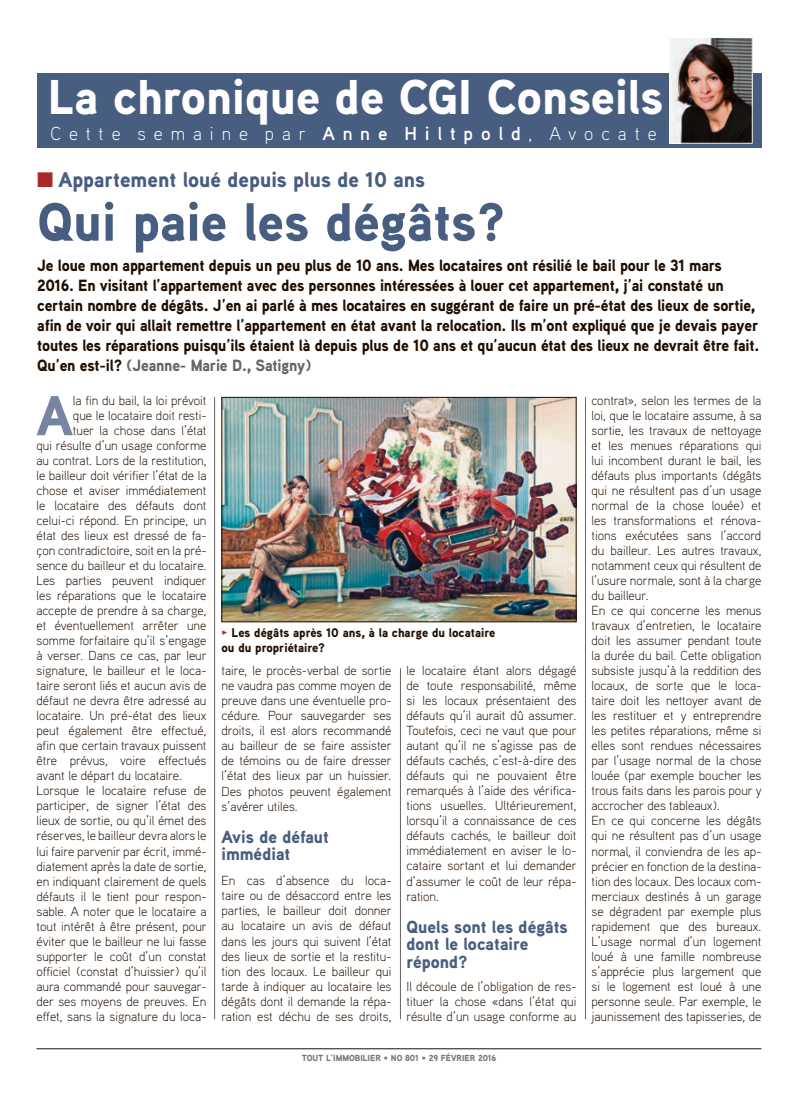
<style>
.page{position:relative;width:798px;height:1099px;background:#fff}
.page>*{position:absolute;margin:0;border:0;box-sizing:border-box;transform-origin:0 0}
.t1{font:900 56.12px "Aaux Pro";color:#7785a2}
.t2{font:900 53.75px "Aaux Pro";color:#485e80}
.t3{font:900 48.75px "Aaux Pro";color:#fff}
.t4{font:900 21.25px "Aaux Pro";color:#485e80}
.t5{font:300 18.75px "Aaux Pro";letter-spacing:.425em;color:#fff}
.t6{font:17.5px/17.5px "Aaux Pro Black OSF";color:#485e80}
.t7{font:900 16.25px/20px "Aaux Pro";letter-spacing:-.01em;color:#200e00;scale:.96 1}
.t8{font:300 13.12px/15px "Aaux Pro";color:#200e00;text-align:justify}
.t9{font:900 12.5px/15px "Aaux Pro";color:#200e00}
.t10{font:900 8.75px "Aaux Pro";color:#797572}
.s1{font-weight:700}
.s2{color:#aa2926}
.s3{color:#696460}
.s4{font-family:"Meta Plus Bold Caps";font-weight:400;color:#aa2926}
</style>
<div class="page">
<hr style="left:36px;top:1048px;width:725px;height:1px;background:#200e00">
<div style="left:37px;top:73px;width:724px;height:74px;background:#485e80"></div>
<img style="left:671px;top:39px;width:79px;height:103px">
<div style="left:669px;top:37px;width:83px;height:107px;border:1px solid #fff"></div>
<img style="left:223px;top:399px;width:351px;height:221px">
<div style="left:221px;top:397px;width:355px;height:225px;border:1px solid #200e00"></div>
<hr style="left:400px;top:668px;width:1px;height:351px;background:#696460">
<hr style="left:214px;top:397px;width:1px;height:622px;background:#696460">
<hr style="left:585px;top:397px;width:1px;height:622px;background:#696460">
<h3 class="t3" style="left:48px;top:66px;width:617px">La chronique de CGI Conseils</h3>
<h3 class="t5" style="left:50px;top:122px;width:607px">Cette semaine par <span class="s1">Anne Hiltpold</span>, Avocate</h3>
<h3 class="t4" style="left:37px;top:166px;width:389px"><span class="s2">■</span> Appartement loué depuis plus de 10 ans</h3>
<h2 class="t2" style="left:37px;top:187px;width:470px">Qui paie les dégâts?</h2>
<p class="t7" style="left:37px;top:255px;width:753px">Je loue mon appartement depuis un peu plus de 10 ans. Mes locataires ont résilié le bail pour le 31 mars 2016. En visitant l’appartement avec des personnes intéressées à louer cet appartement, j’ai constaté un certain nombre de dégâts. J’en ai parlé à mes locataires en suggérant de faire un pré-état des lieux de sortie, afin de voir qui allait remettre l’appartement en état avant la relocation. Ils m’ont expliqué que je devais payer toutes les réparations puisqu’ils étaient là depuis plus de 10 ans et qu’aucun état des lieux ne devrait être fait.<br>Qu’en est-il? <span class="s3">(Jeanne- Marie D., Satigny)</span></p>
<h1 class="t1" style="left:36px;top:379px;width:38px">A</h1>
<p class="t8" style="left:73px;top:393px;width:135px">la fin du bail, la loi prévoit</p>
<p class="t8" style="left:591px;top:393px;width:172px;text-align:left">contrat», selon les termes de la loi, que le locataire assume, à sa sortie, les travaux de nettoyage et les menues réparations qui lui incombent durant le bail, les défauts plus importants (dégâts qui ne résultent pas d’un usage normal de la chose louée) et les transformations et rénova&shy;tions exécutées sans l’accord du bailleur. Les autres travaux, notamment ceux qui résultent de l’usure normale, sont à la charge du bailleur.<br>En ce qui concerne les menus travaux d’entretien, le locataire doit les assumer pendant toute la durée du bail. Cette obligation subsiste jusqu’à la reddition des locaux, de sorte que le loca&shy;taire doit les nettoyer avant de les restituer et y entreprendre les petites réparations, même si elles sont rendues nécessaires par l’usage normal de la chose louée (par exemple boucher les trous faits dans les parois pour y accrocher des tableaux).<br>En ce qui concerne les dégâts qui ne résultent pas d’un usage normal, il conviendra de les ap&shy;précier en fonction de la destina&shy;tion des locaux. Des locaux com&shy;merciaux destinés à un garage se dégradent par exemple plus rapidement que des bureaux.<br>L’usage normal d’un logement loué à une famille nombreuse s’apprécie plus largement que si le logement est loué à une personne seule. Par exemple, le jaunissement des tapisseries, de</p>
<p class="t8" style="left:73px;top:408px;width:135px">que le locataire doit resti-</p>
<p class="t8" style="left:73px;top:423px;width:135px">tuer la chose dans l’état</p>
<p class="t8" style="left:36px;top:438px;width:171px">qui résulte d’un usage conforme</p>
<p class="t8" style="left:36px;top:453px;width:171px">au contrat. Lors de la restitution,</p>
<p class="t8" style="left:36px;top:468px;width:171px">le bailleur doit vérifier l’état de la</p>
<p class="t8" style="left:36px;top:483px;width:171px">chose et aviser immédiatement</p>
<p class="t8" style="left:36px;top:498px;width:171px">le locataire des défauts dont</p>
<p class="t8" style="left:36px;top:513px;width:171px">celui-ci répond. En principe, un</p>
<p class="t8" style="left:36px;top:528px;width:171px">état des lieux est dressé de fa-</p>
<p class="t8" style="left:36px;top:543px;width:171px">çon contradictoire, soit en la pré-</p>
<p class="t8" style="left:36px;top:558px;width:171px">sence du bailleur et du locataire.</p>
<p class="t8" style="left:36px;top:573px;width:172px">Les parties peuvent indiquer</p>
<p class="t8" style="left:36px;top:588px;width:171px">les réparations que le locataire</p>
<p class="t8" style="left:36px;top:603px;width:171px">accepte de prendre à sa charge,</p>
<p class="t8" style="left:36px;top:618px;width:171px">et éventuellement arrêter une</p>
<p class="t8" style="left:36px;top:633px;width:171px">somme forfaitaire qu’il s’engage</p>
<p class="t8" style="left:36px;top:648px;width:172px">à verser. Dans ce cas, par leur</p>
<p class="t8" style="left:36px;top:663px;width:171px">signature, le bailleur et le loca-</p>
<p class="t8" style="left:36px;top:678px;width:171px">taire seront liés et aucun avis de</p>
<p class="t8" style="left:36px;top:693px;width:171px">défaut ne devra être adressé au</p>
<p class="t8" style="left:36px;top:708px;width:171px">locataire. Un pré-état des lieux</p>
<p class="t8" style="left:36px;top:723px;width:171px">peut également être effectué,</p>
<p class="t8" style="left:36px;top:738px;width:171px">afin que certain travaux puissent</p>
<p class="t8" style="left:36px;top:753px;width:171px">être prévus, voire effectués</p>
<p class="t8" style="left:36px;top:768px;width:147px">avant le départ du locataire.</p>
<p class="t8" style="left:36px;top:783px;width:171px">Lorsque le locataire refuse de</p>
<p class="t8" style="left:36px;top:798px;width:171px">participer, de signer l’état des</p>
<p class="t8" style="left:36px;top:813px;width:171px">lieux de sortie, ou qu’il émet des</p>
<p class="t8" style="left:36px;top:828px;width:171px">réserves, le bailleur devra alors le</p>
<p class="t8" style="left:36px;top:843px;width:171px">lui faire parvenir par écrit, immé-</p>
<p class="t8" style="left:36px;top:858px;width:171px">diatement après la date de sortie,</p>
<p class="t8" style="left:36px;top:873px;width:171px">en indiquant clairement de quels</p>
<p class="t8" style="left:36px;top:888px;width:171px">défauts il le tient pour respon-</p>
<p class="t8" style="left:36px;top:903px;width:171px">sable. A noter que le locataire a</p>
<p class="t8" style="left:36px;top:918px;width:172px">tout intérêt à être présent, pour</p>
<p class="t8" style="left:36px;top:933px;width:171px">éviter que le bailleur ne lui fasse</p>
<p class="t8" style="left:36px;top:948px;width:171px">supporter le coût d’un constat</p>
<p class="t8" style="left:36px;top:963px;width:171px">officiel (constat d’huissier) qu’il</p>
<p class="t8" style="left:36px;top:978px;width:171px">aura commandé pour sauvegar-</p>
<p class="t8" style="left:36px;top:993px;width:171px">der ses moyens de preuves. En</p>
<p class="t8" style="left:36px;top:1008px;width:171px">effet, sans la signature du loca-</p>
<p class="t9" style="left:221px;top:625px;width:275px"><span class="s4">•</span> Les dégâts après 10 ans, à la charge du locataire ou du propriétaire?</p>
<p class="t8" style="left:406px;top:663px;width:172px">le locataire étant alors dégagé de toute responsabilité, même si les locaux présentaient des défauts qu’il aurait dû assumer.<br>Toutefois, ceci ne vaut que pour autant qu’il ne s’agisse pas de défauts cachés, c’est-à-dire des défauts qui ne pouvaient être remarqués à l’aide des vérifica&shy;tions usuelles. Ultérieurement, lorsqu’il a connaissance de ces défauts cachés, le bailleur doit immédiatement en aviser le lo&shy;cataire sortant et lui demander d’assumer le coût de leur répa&shy;ration.</p>
<h3 class="t6" style="left:406px;top:917px;width:163px">Quels sont les dégâts dont le locataire répond?</h3>
<p class="t8" style="left:406px;top:978px;width:171px">Il découle de l’obligation de res&shy;tituer la chose «dans l’état qui résulte d’un usage conforme au</p>
<p class="t8" style="left:221px;top:663px;width:172px">taire, le procès-verbal de sortie ne vaudra pas comme moyen de preuve dans une éventuelle pro&shy;cédure. Pour sauvegarder ses droits, il est alors recommandé au bailleur de se faire assister de témoins ou de faire dresser l’état des lieux par un huissier.<br>Des photos peuvent également s’avérer utiles.</p>
<h3 class="t6" style="left:221px;top:827px;width:109px">Avis de défaut immédiat</h3>
<p class="t8" style="left:221px;top:873px;width:172px">En cas d’absence du loca&shy;taire ou de désaccord entre les parties, le bailleur doit donner au locataire un avis de défaut dans les jours qui suivent l’état des lieux de sortie et la restitu&shy;tion des locaux. Le bailleur qui tarde à indiquer au locataire les dégâts dont il demande la répa&shy;ration est déchu de ses droits,</p>
<p class="t10" style="left:302px;top:1051px;width:196px">TOUT L’IMMOBILIER • NO 801 • 29 FÉVRIER 2016</p>
</div>
